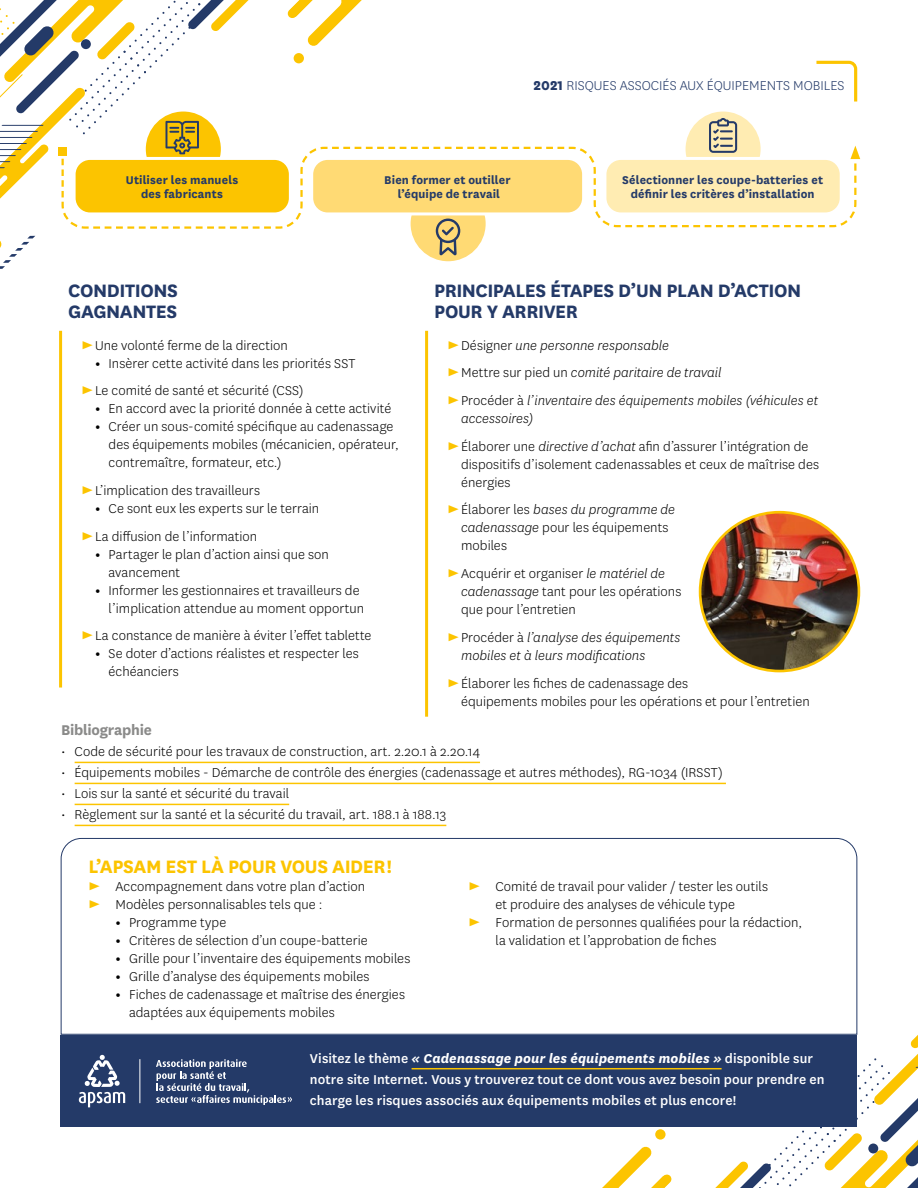
<style>
.page{position:relative;width:918px;height:1188px;background:#fff}
.page>*{position:absolute;margin:0;border:0;box-sizing:border-box;transform-origin:0 0}
.t1{font:700 21px/21px "National";letter-spacing:-.02em;color:#243a68}
.t2{font:700 21px "National";letter-spacing:-.02em;color:#fcc400}
.t3{font:700 16.5px "National";letter-spacing:-.015em;color:#8a8a89}
.t4{font:300 15px/18px "National";letter-spacing:.005em;color:#000}
.t5{font:500 15px/21px "National";letter-spacing:.005em;color:#fff}
.t6{font:italic 300 15px/27.8px "National";color:#000}
.t7{font:300 15px "National";color:#243a68}
.t8{font:700 13.2px/14.4px "National";letter-spacing:.01em;color:#243a68;text-align:center}
.s1{font-weight:800}
.s2{font-weight:700;font-size:16.5px;color:#fcc400}
.s3{font-weight:700}
.s4{font-weight:700;font-style:normal;font-size:16.5px;color:#fcc400}
.s5{font-style:normal}
.s6{font-style:italic}
.s7{font-weight:700;font-style:italic}
</style>
<div class="page">
<svg style="left:60px;top:838px;width:798px;height:197px"></svg>
<div style="left:61px;top:1035px;width:796px;height:91px;background:#243a68"></div>
<hr style="left:59px;top:331px;width:3px;height:357px;background:#fcc400">
<hr style="left:425px;top:331px;width:3px;height:386px;background:#fcc400">
<hr style="left:75px;top:762px;width:405px;height:1px;background:#fcc400">
<hr style="left:75px;top:783px;width:651px;height:1px;background:#fcc400">
<hr style="left:75px;top:804px;width:214px;height:1px;background:#fcc400">
<hr style="left:75px;top:825px;width:371px;height:1px;background:#fcc400">
<hr style="left:412px;top:1068px;width:310px;height:1px;background:#fcc400">
<svg style="left:816px;top:60px;width:42px;height:42px"></svg>
<svg style="left:79px;top:1055px;width:46px;height:52px"></svg>
<hr style="left:140px;top:1059px;width:1px;height:44px;background:#fff">
<svg style="left:156px;top:1059px;width:136px;height:46px"></svg>
<div style="left:686px;top:112px;width:75px;height:75px;background:#ffecb2;border-radius:50%"></div>
<svg style="left:566px;top:146px;width:291px;height:82px"></svg>
<svg style="left:850px;top:146px;width:10px;height:49px"></svg>
<svg style="left:709px;top:118px;width:28px;height:35px"></svg>
<svg style="left:0;top:0;width:566px;height:269px"></svg>
<img style="left:700px;top:512px;width:159px;height:159px;border-radius:79px">
<div style="left:699px;top:511px;width:161px;height:161px;border:3px solid #fcc400;border-radius:50%"></div>
<svg style="left:570px;top:964px;width:348px;height:224px"></svg>
<p class="t7" style="left:534px;top:76px;width:312px"><span class="s1">2021</span> RISQUES ASSOCIÉS AUX ÉQUIPEMENTS MOBILES</p>
<p class="t8" style="left:126px;top:172px;width:114px">Utiliser les manuels des fabricants</p>
<p class="t8" style="left:384px;top:172px;width:128px">Bien former et outiller l’équipe de travail</p>
<p class="t8" style="left:622px;top:172px;width:202px">Sélectionner les coupe-batteries et définir les critères d’installation</p>
<h1 class="t1" style="left:68px;top:279px;width:111px">CONDITIONS<br>GAGNANTES</h1>
<p class="t4" style="left:82px;top:336px;width:208px"><span class="s2">►</span>Une volonté ferme de la direction</p>
<p class="t4" style="left:82px;top:349px;width:275px;line-height:27.8px;text-indent:14px"><span class="s3">•</span> Insèrer cette activité dans les priorités SST <span class="s2">►</span>Le comité de santé et sécurité (CSS)</p>
<p class="t4" style="left:95px;top:399px;width:298px"><span class="s3">•</span> En accord avec la priorité donnée à cette activité</p>
<p class="t4" style="left:109px;top:417px;width:292px;text-indent:-14px"><span class="s3">•</span> Créer un sous-comité spécifique au cadenassage des équipements mobiles (mécanicien, opérateur, contremaître, formateur, etc.)</p>
<p class="t4" style="left:82px;top:481px;width:180px"><span class="s2">►</span>L’implication des travailleurs</p>
<p class="t4" style="left:82px;top:494px;width:239px;line-height:27.8px;text-indent:14px"><span class="s3">•</span> Ce sont eux les experts sur le terrain <span class="s2">►</span>La diffusion de l’information</p>
<p class="t4" style="left:109px;top:545px;width:222px;text-indent:-14px"><span class="s3">•</span> Partager le plan d’action ainsi que son avancement</p>
<p class="t4" style="left:109px;top:581px;width:257px;text-indent:-14px"><span class="s3">•</span> Informer les gestionnaires et travailleurs de l’implication attendue au moment opportun</p>
<p class="t4" style="left:82px;top:626px;width:291px"><span class="s2">►</span>La constance de manière à éviter l’effet tablette</p>
<p class="t4" style="left:109px;top:644px;width:252px;text-indent:-14px"><span class="s3">•</span> Se doter d’actions réalistes et respecter les échéanciers</p>
<h1 class="t1" style="left:434px;top:279px;width:369px">PRINCIPALES ÉTAPES D’UN PLAN D’ACTION<br>POUR Y ARRIVER</h1>
<p class="t6" style="left:448px;top:331px;width:372px"><span class="s4">►</span><span class="s5">Désigner</span> une personne responsable<br><span class="s4">►</span> <span class="s5">Mettre sur pied un</span> comité paritaire de travail<br><span class="s4">►</span><span class="s5">Procéder à</span> l’inventaire des équipements mobiles (véhicules et</p>
<p class="t4" style="left:448px;top:404px;width:362px;line-height:27.8px;text-indent:14px"><span class="s6">accessoires)<br></span><span class="s2">►</span>Élaborer une <span class="s6">directive d’achat</span> afin d’assurer l’intégration de</p>
<p class="t4" style="left:461px;top:455px;width:359px">dispositifs d’isolement cadenassables et ceux de maîtrise des énergies</p>
<p class="t4" style="left:461px;top:500px;width:215px;text-indent:-14px"><span class="s2">►</span>Élaborer les <span class="s6">bases du programme de cadenassage</span> pour les équipements mobiles</p>
<p class="t4" style="left:461px;top:564px;width:222px;text-indent:-14px"><span class="s2">►</span>Acquérir et organiser <span class="s6">le matériel de cadenassage</span> tant pour les opérations que pour l’entretien</p>
<p class="t6" style="left:461px;top:628px;width:221px;line-height:18px;text-indent:-14px"><span class="s4">►</span><span class="s5">Procéder à</span> l’analyse des équipements mobiles et à leurs modifications</p>
<p class="t4" style="left:461px;top:674px;width:350px;text-indent:-14px"><span class="s2">►</span>Élaborer les fiches de cadenassage des<br>équipements mobiles pour les opérations et pour l’entretien</p>
<p class="t3" style="left:61px;top:719px;width:92px">Bibliographie</p>
<p class="t4" style="left:61px;top:742px;width:420px">• Code de sécurité pour les travaux de construction, art. 2.20.1 à 2.20.14</p>
<p class="t4" style="left:61px;top:763px;width:663px">• Équipements mobiles - Démarche de contrôle des énergies (cadenassage et autres méthodes), RG-1034 (IRSST)</p>
<p class="t4" style="left:61px;top:784px;width:230px">• Lois sur la santé et sécurité du travail</p>
<p class="t4" style="left:61px;top:805px;width:387px">• Règlement sur la santé et la sécurité du travail, art. 188.1 à 188.13</p>
<h1 class="t2" style="left:89px;top:852px;width:305px">L’APSAM EST LÀ POUR VOUS AIDER !</h1>
<p class="t4" style="left:89px;top:877px;width:278px"><span class="s2">►</span> Accompagnement dans votre plan d’action <span class="s2">►</span> Modèles personnalisables tels que :</p>
<p class="t4" style="left:116px;top:913px;width:112px"><span class="s3">•</span> Programme type</p>
<p class="t4" style="left:116px;top:931px;width:254px"><span class="s3">•</span> Critères de sélection d’un coupe-batterie</p>
<p class="t4" style="left:116px;top:949px;width:296px"><span class="s3">•</span> Grille pour l’inventaire des équipements mobiles</p>
<p class="t4" style="left:116px;top:967px;width:255px"><span class="s3">•</span> Grille d’analyse des équipements mobiles</p>
<p class="t4" style="left:129px;top:985px;width:277px;text-indent:-14px"><span class="s3">•</span> Fiches de cadenassage et maîtrise des énergies adaptées aux équipements mobiles</p>
<p class="t4" style="left:469px;top:877px;width:301px"><span class="s2">►</span> Comité de travail pour valider / tester les outils</p>
<p class="t4" style="left:496px;top:895px;width:241px">et produire des analyses de véhicule type</p>
<p class="t4" style="left:469px;top:913px;width:335px"><span class="s2">►</span> Formation de personnes qualifiées pour la rédaction,</p>
<p class="t4" style="left:496px;top:931px;width:222px">la validation et l’approbation de fiches</p>
<p class="t5" style="left:310px;top:1047px;width:516px">Visitez le thème <span class="s7">« Cadenassage pour les équipements mobiles »</span> disponible sur notre site Internet. Vous y trouverez tout ce dont vous avez besoin pour prendre en charge les risques associés aux équipements mobiles et plus encore!</p>
</div>
